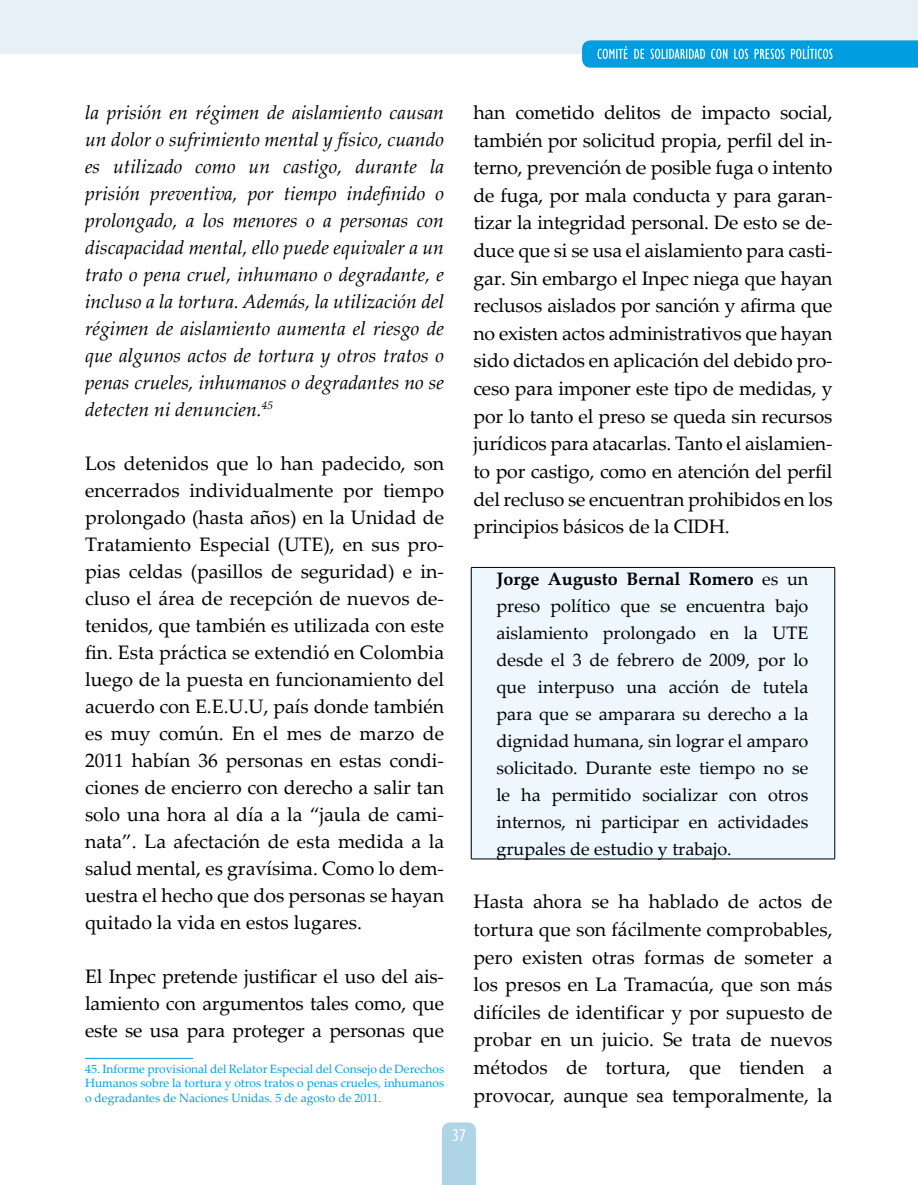
<style>
.page{position:relative;width:918px;height:1185px;background:#fff}
.page>*{position:absolute;margin:0;border:0;box-sizing:border-box;transform-origin:0 0}
.t1{font:19.5px/27.6px "Palatino Linotype";letter-spacing:-.01em;color:#000;text-align:justify}
.t2{font:italic 19.5px/27px "Palatino Linotype";color:#000;text-align:justify}
.t3{font:18px/27px "Palatino Linotype";color:#000;text-align:justify}
.t4{font:condensed 18px "Myriad Pro";color:#fff}
.t5{font:12px/14.4px "Palatino Linotype";color:#009ee0;text-align:justify}
.s1{font-weight:700}
</style>
<div class="page">
<div style="left:442px;top:1122px;width:34px;height:63px;background:#afd4e6"></div>
<div style="left:0;top:0;width:918px;height:54px;background:#e5f0f7"></div>
<svg style="left:582px;top:40px;width:336px;height:28px;background:#1ea9e3"></svg>
<div style="left:470px;top:568px;width:365px;height:291px;background:#edf7fd"></div>
<hr style="left:471px;top:567px;width:364px;height:1px;background:#000">
<hr style="left:471px;top:858px;width:364px;height:1px;background:#000">
<hr style="left:471px;top:567px;width:1px;height:292px;background:#000">
<hr style="left:835px;top:567px;width:1px;height:292px;background:#000">
<hr style="left:85px;top:1058px;width:108px;height:1px;background:#009ee0">
<p class="t2" style="left:85px;top:98px;width:361px">la prisión en régimen de aislamiento causan un dolor o sufrimiento mental y físico, cuando es utilizado como un castigo, durante la prisión preventiva, por tiempo indefinido o prolongado, a los menores o a personas con discapacidad mental, ello puede equivaler a un trato o pena cruel, inhumano o degradante, e incluso a la tortura. Además, la utilización del régimen de aislamiento aumenta el riesgo de que algunos actos de tortura y otros tratos o penas crueles, inhumanos o degradantes no se detecten ni denuncien.<sup>45</sup></p>
<p class="t1" style="left:85px;top:449px;width:361px;line-height:27px">Los detenidos que lo han padecido, son encerrados individualmente por tiempo prolongado (hasta años) en la Unidad de Tratamiento Especial (UTE), en sus pro&shy;pias celdas (pasillos de seguridad) e in&shy;cluso el área de recepción de nuevos de&shy;tenidos, que también es utilizada con este fin. Esta práctica se extendió en Colombia luego de la puesta en funcionamiento del acuerdo con E.E.U.U, país donde también es muy común. En el mes de marzo de 2011 habían 36 personas en estas condi&shy;ciones de encierro con derecho a salir tan solo una hora al día a la “jaula de cami&shy;nata”. La afectación de esta medida a la salud mental, es gravísima. Como lo dem&shy;uestra el hecho que dos personas se hayan quitado la vida en estos lugares.</p>
<p class="t1" style="left:85px;top:962px;width:361px;line-height:27px">El Inpec pretende justificar el uso del ais&shy;lamiento con argumentos tales como, que este se usa para proteger a personas que</p>
<p class="t5" style="left:85px;top:1061px;width:361px">45. Informe provisional del Relator Especial del Consejo de Derechos Humanos sobre la tortura y otros tratos o penas crueles, inhumanos o degradantes de Naciones Unidas. 5 de agosto de 2011.</p>
<p class="t1" style="left:473px;top:98px;width:361px">han cometido delitos de impacto social, también por solicitud propia, perfil del in&shy;terno, prevención de posible fuga o intento de fuga, por mala conducta y para garan&shy;tizar la integridad personal. De esto se de&shy;duce que si se usa el aislamiento para casti&shy;gar. Sin embargo el Inpec niega que hayan reclusos aislados por sanción y afirma que no existen actos administrativos que hayan sido dictados en aplicación del debido pro&shy;ceso para imponer este tipo de medidas, y por lo tanto el preso se queda sin recursos jurídicos para atacarlas. Tanto el aislamien&shy;to por castigo, como en atención del perfil del recluso se encuentran prohibidos en los principios básicos de la CIDH.</p>
<p class="t3" style="left:496px;top:564px;width:314px"><span class="s1">Jorge Augusto Bernal Romero</span> es un preso político que se encuentra bajo aislamiento prolongado en la UTE desde el 3 de febrero de 2009, por lo que interpuso una acción de tutela para que se amparara su derecho a la dignidad humana, sin lograr el amparo solicitado. Durante este tiempo no se le ha permitido socializar con otros internos, ni participar en actividades grupales de estudio y trabajo.</p>
<p class="t1" style="left:473px;top:887px;width:361px">Hasta ahora se ha hablado de actos de tortura que son fácilmente comprobables, pero existen otras formas de someter a los presos en La Tramacúa, que son más difíciles de identificar y por supuesto de probar en un juicio. Se trata de nuevos métodos de tortura, que tienden a provocar, aunque sea temporalmente, la</p>
<p class="t4" style="left:452px;top:1123px;width:15px">37</p>
</div>
